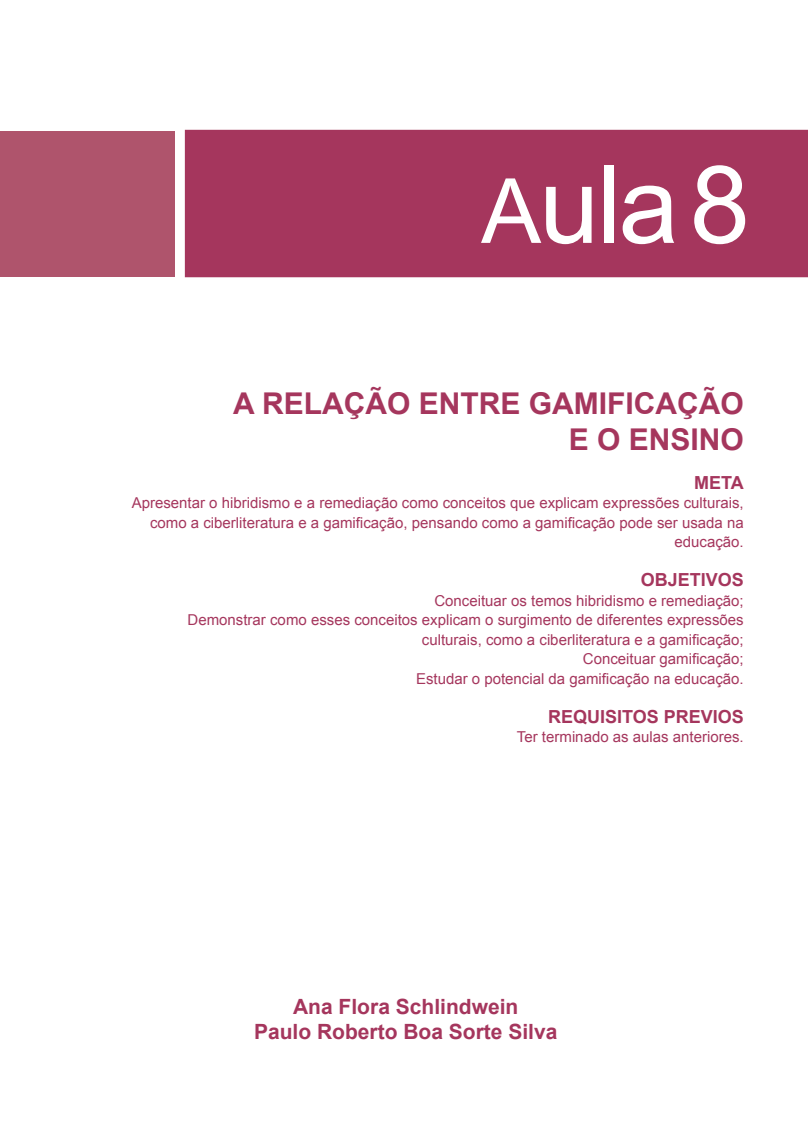
<style>
.page{position:relative;width:808px;height:1127px;background:#fff}
.page>*{position:absolute;margin:0;border:0;box-sizing:border-box;transform-origin:0 0}
.t1{font:108px "Arial";color:#fff}
.A_-_Titulo__de_metas{font:700 30px "Arial";color:#a5365d}
.A_-_Caixa_Enfase{font:700 21px "Arial";color:#a5365d}
.A_-_Meta_Objetivos_R{font:700 18px "Arial";color:#a5365d}
.A_-_Titulo__de_metas-2{font:700 18px "Arial";color:#a5365d}
.A_-_Meta_Objetivos_R-2{font:15px/19.5px "Arial";color:#a5365d;text-align:right}
.s1{font-size:90px}
</style>
<div class="page">
<div style="left:186px;top:131px;width:622px;height:145px;background:#a5365d"></div>
<div style="left:185px;top:130px;width:623px;height:147px;border:2px solid #a5365d"></div>
<div style="left:1px;top:131px;width:174px;height:145px;background:#af546c"></div>
<p class="t1" style="left:481px;top:134px;width:270px"><span class="s1">A</span>ula8</p>
<p class="A_-_Titulo__de_metas" style="left:233px;top:383px;width:512px">A RELAÇÃO ENTRE GAMIFICAÇÃO</p>
<p class="A_-_Titulo__de_metas" style="left:569px;top:419px;width:177px">E O ENSINO</p>
<p class="A_-_Titulo__de_metas-2" style="left:694px;top:470px;width:51px">META</p>
<p class="A_-_Meta_Objetivos_R-2" style="left:132px;top:493px;width:613px">Apresentar o hibridismo e a remediação como conceitos que explicam expressões culturais, como a ciberliteratura e a gamificação, pensando como a gamificação pode ser usada na educação.</p>
<p class="A_-_Titulo__de_metas-2" style="left:641px;top:568px;width:105px">OBJETIVOS</p>
<p class="A_-_Meta_Objetivos_R-2" style="left:434px;top:591px;width:311px">Conceituar os temos hibridismo e remediação;</p>
<p class="A_-_Meta_Objetivos_R-2" style="left:188px;top:610px;width:558px">Demonstrar como esses conceitos explicam o surgimento de diferentes expressões culturais, como a ciberliteratura e a gamificação;</p>
<p class="A_-_Meta_Objetivos_R-2" style="left:583px;top:649px;width:162px">Conceituar gamificação;</p>
<p class="A_-_Meta_Objetivos_R-2" style="left:416px;top:669px;width:329px">Estudar o potencial da gamificação na educação.</p>
<p class="A_-_Meta_Objetivos_R" style="left:548px;top:704px;width:197px">REQUISITOS PREVIOS</p>
<p class="A_-_Meta_Objetivos_R-2" style="left:517px;top:727px;width:228px">Ter terminado as aulas anteriores.</p>
<p class="A_-_Caixa_Enfase" style="left:293px;top:993px;width:227px">Ana Flora Schlindwein</p>
<p class="A_-_Caixa_Enfase" style="left:254px;top:1018px;width:305px">Paulo Roberto Boa Sorte Silva</p>
</div>
